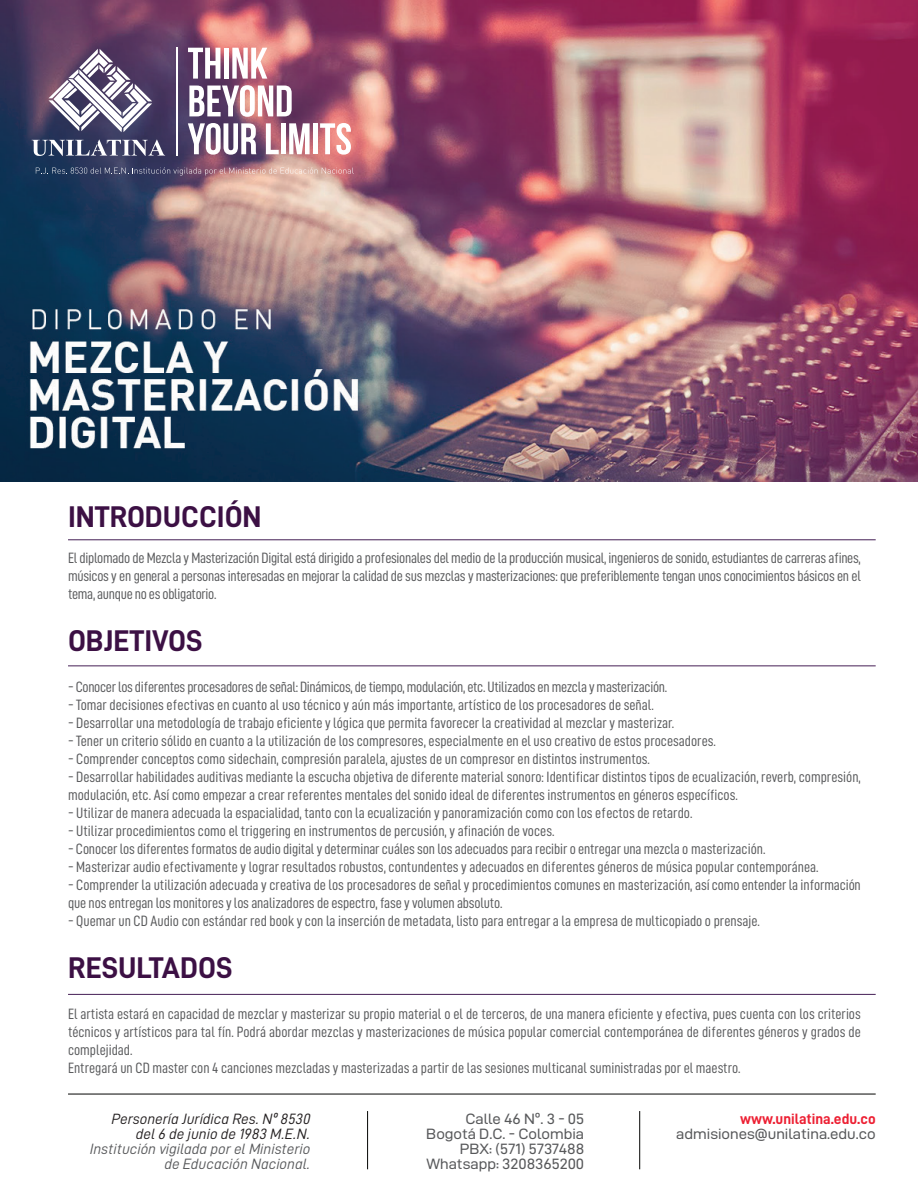
<style>
.page{position:relative;width:918px;height:1188px;background:#fff}
.page>*{position:absolute;margin:0;border:0;box-sizing:border-box;transform-origin:0 0}
.t1{font:30px "D DIN Bold";color:#3c1044}
.t2{font:15px/18px "D DIN Condensed";color:#58595b}
.t3{font:15px "D DIN Condensed";letter-spacing:-.02em;color:#58595b}
.t4{font:15px/15px "D DIN Exp";color:#58595b;text-align:right}
.t5{font:15px/15px "D DIN Italic";color:#58595b;text-align:right}
.t6{font:15px/15px "D DIN Italic";color:#231f20;text-align:right}
.t7{font:15px "D DIN Bold";color:#ed2033}
</style>
<div class="page">
<hr style="left:68px;top:1094px;width:808px;height:1px;background:#040503">
<hr style="left:367px;top:1111px;width:1px;height:58px;background:#040503">
<hr style="left:639px;top:1111px;width:1px;height:58px;background:#040503">
<hr style="left:68px;top:539px;width:808px;height:1px;background:#502c5f">
<hr style="left:68px;top:665px;width:808px;height:1px;background:#502c5f">
<img style="left:0;top:0;width:918px;height:481px">
<svg style="left:32px;top:140px;width:133px;height:16px"></svg>
<svg style="left:48px;top:49px;width:104px;height:83px"></svg>
<svg style="left:188px;top:48px;width:32px;height:31px"></svg>
<div style="left:224px;top:48px;width:5px;height:31px;background:#fff"></div>
<svg style="left:232px;top:48px;width:35px;height:31px"></svg>
<svg style="left:189px;top:85px;width:103px;height:32px"></svg>
<svg style="left:188px;top:123px;width:68px;height:32px"></svg>
<svg style="left:266px;top:123px;width:13px;height:31px"></svg>
<div style="left:281px;top:123px;width:5px;height:31px;background:#fff"></div>
<svg style="left:289px;top:123px;width:21px;height:31px"></svg>
<div style="left:313px;top:123px;width:5px;height:31px;background:#fff"></div>
<svg style="left:320px;top:123px;width:31px;height:32px"></svg>
<hr style="left:176px;top:48px;width:1px;height:108px;background:#fff">
<svg style="left:36px;top:167px;width:318px;height:9px;background:#897484"></svg>
<hr style="left:68px;top:994px;width:808px;height:1px;background:#502c5f">
<h1 class="t1" style="left:68px;top:500px;width:195px">INTRODUCCIÓN</h1>
<p class="t2" style="left:68px;top:548px;width:794px;text-align:justify">El diplomado de Mezcla y Masterización Digital está dirigido a profesionales del medio de la producción musical, ingenieros de sonido, estudiantes de carreras afines, músicos y en general a personas interesadas en mejorar la calidad de sus mezclas y masterizaciones: que preferiblemente tengan unos conocimientos básicos en el tema, aunque no es obligatorio.</p>
<h1 class="t1" style="left:68px;top:624px;width:136px">OBJETIVOS</h1>
<p class="t3" style="left:68px;top:679px;width:601px">- Conocer los diferentes procesadores de señal: Dinámicos, de tiempo, modulación, etc. Utilizados en mezcla y masterización.</p>
<p class="t2" style="left:68px;top:696px;width:587px">- Tomar decisiones efectivas en cuanto al uso técnico y aún más importante, artístico de los procesadores de señal.</p>
<p class="t2" style="left:68px;top:714px;width:608px">- Desarrollar una metodología de trabajo eficiente y lógica que permita favorecer la creatividad al mezclar y masterizar.</p>
<p class="t2" style="left:68px;top:732px;width:649px">- Tener un criterio sólido en cuanto a la utilización de los compresores, especialmente en el uso creativo de estos procesadores.</p>
<p class="t2" style="left:68px;top:750px;width:583px">- Comprender conceptos como sidechain, compresión paralela, ajustes de un compresor en distintos instrumentos.</p>
<p class="t2" style="left:68px;top:768px;width:794px">- Desarrollar habilidades auditivas mediante la escucha objetiva de diferente material sonoro: Identificar distintos tipos de ecualización, reverb, compresión, modulación, etc. Así como empezar a crear referentes mentales del sonido ideal de diferentes instrumentos en géneros específicos.</p>
<p class="t2" style="left:68px;top:804px;width:626px">- Utilizar de manera adecuada la espacialidad, tanto con la ecualización y panoramización como con los efectos de retardo.</p>
<p class="t2" style="left:68px;top:822px;width:488px">- Utilizar procedimientos como el triggering en instrumentos de percusión, y afinación de voces.</p>
<p class="t2" style="left:68px;top:840px;width:699px">- Conocer los diferentes formatos de audio digital y determinar cuáles son los adecuados para recibir o entregar una mezcla o masterización.</p>
<p class="t2" style="left:68px;top:858px;width:752px">- Masterizar audio efectivamente y lograr resultados robustos, contundentes y adecuados en diferentes géneros de música popular contemporánea.</p>
<p class="t2" style="left:68px;top:876px;width:794px">- Comprender la utilización adecuada y creativa de los procesadores de señal y procedimientos comunes en masterización, así como entender la información que nos entregan los monitores y los analizadores de espectro, fase y volumen absoluto.</p>
<p class="t2" style="left:68px;top:912px;width:693px">- Quemar un CD Audio con estándar red book y con la inserción de metadata, listo para entregar a la empresa de multicopiado o prensaje.</p>
<h1 class="t1" style="left:68px;top:951px;width:166px">RESULTADOS</h1>
<p class="t2" style="left:68px;top:1005px;width:794px">El artista estará en capacidad de mezclar y masterizar su propio material o el de terceros, de una manera eficiente y efectiva, pues cuenta con los criterios técnicos y artísticos para tal fín. Podrá abordar mezclas y masterizaciones de música popular comercial contemporánea de diferentes géneros y grados de complejidad.<br>Entregará un CD master con 4 canciones mezcladas y masterizadas a partir de las sesiones multicanal suministradas por el maestro.</p>
<p class="t6" style="left:112px;top:1111px;width:200px">Personería Jurídica Res. Nº 8530 del 6 de junio de 1983 M.E.N.</p>
<p class="t5" style="left:90px;top:1141px;width:222px">Institución vigilada por el Ministerio de Educación Nacional.</p>
<p class="t4" style="left:426px;top:1111px;width:159px">Calle 46 Nº. 3 - 05<br>Bogotá D.C. - Colombia<br>PBX: (571) 5737488<br>Whatsapp: 3208365200</p>
<p class="t7" style="left:740px;top:1110px;width:137px">www.unilatina.edu.co</p>
<p class="t4" style="left:676px;top:1126px;width:201px">admisiones@unilatina.edu.co</p>
</div>
